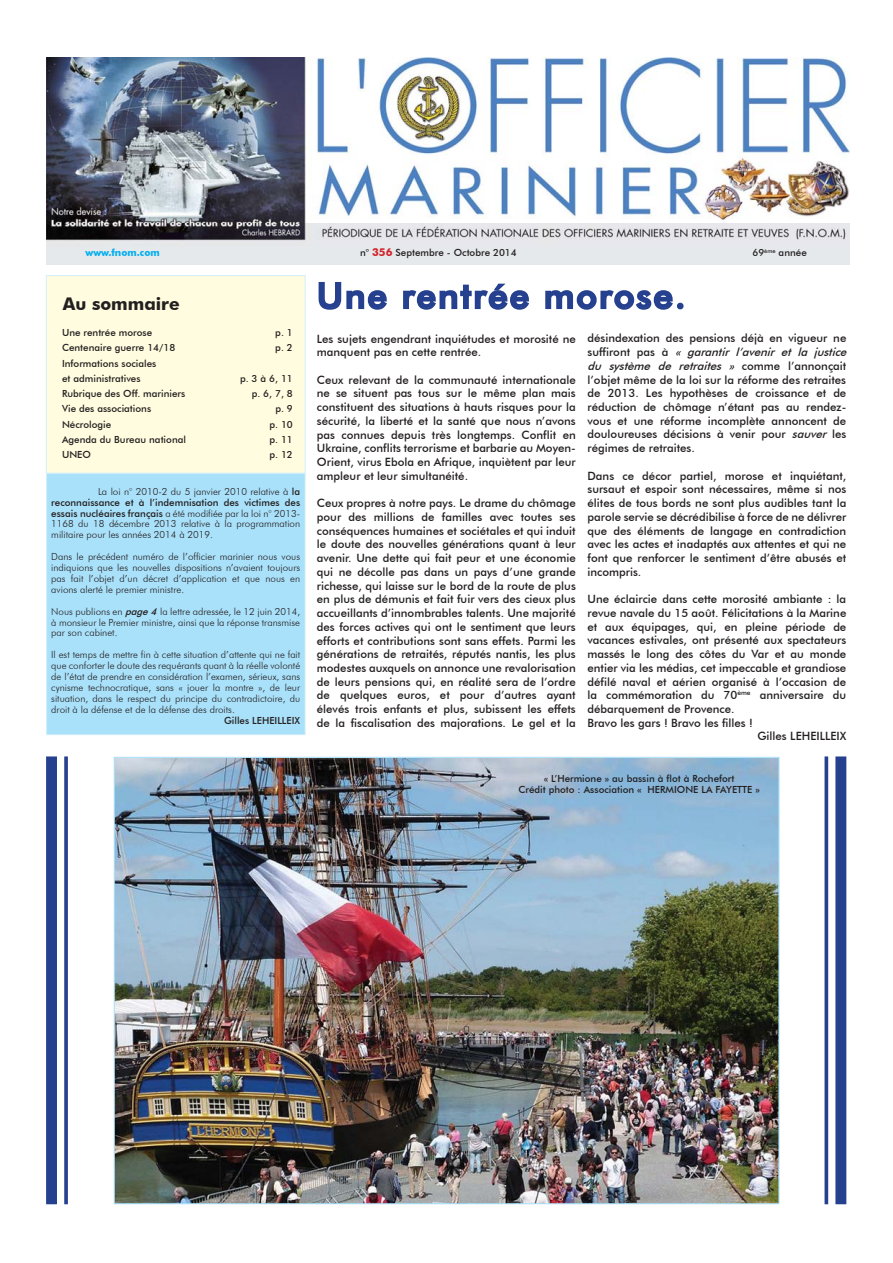
<style>
.page{position:relative;width:893px;height:1263px;background:#fff}
.page>*{position:absolute;margin:0;border:0;box-sizing:border-box;transform-origin:0 0}
.t1{font:500 34.8px "Futura BT";letter-spacing:.06em;color:#25408e}
.t2{font:700 17.4px "Futura BT";color:#231f20}
.t3{font:500 11.4px/13.8px "Futura BT";color:#231f20;text-align:justify}
.t4{font:300 9.75px/10.9px "Futura BT";color:#231f20;text-align:justify}
.t5{font:500 9.75px/10.9px "Futura BT";color:#231f20;text-align:center}
.t6{font:700 9.75px "Futura BT";color:#00aeef}
.s1{font-weight:700;font-size:10.95px;color:#d2232a}
.s2{font-weight:500}
.s3{font-weight:500;font-style:italic}
.s4{font-style:italic}
</style>
<div class="page">
<div style="left:47px;top:473px;width:258px;height:262px;background:#aae1fa"></div>
<div style="left:46px;top:473px;width:259px;height:262px;border:1px solid #d4effc"></div>
<img style="left:47px;top:58px;width:802px;height:166px">
<img style="left:47px;top:224px;width:802px;height:41px">
<img style="left:116px;top:759px;width:661px;height:443px">
<svg style="left:64px;top:756px;width:4px;height:448px;background:#385097"></svg>
<div style="left:46px;top:756px;width:11px;height:448px;background:#25408e"></div>
<div style="left:835px;top:756px;width:11px;height:448px;background:#25408e"></div>
<svg style="left:824px;top:756px;width:4px;height:448px;background:#435b9e"></svg>
<div style="left:46px;top:276px;width:259px;height:197px;background:#fffcdf"></div>
<div style="left:46px;top:275px;width:259px;height:198px;border:1px solid #d4effc"></div>
<svg style="left:318px;top:282px;width:69px;height:28px"></svg>
<svg style="left:403px;top:283px;width:126px;height:27px"></svg>
<svg style="left:545px;top:290px;width:139px;height:20px"></svg>
<p class="t6" style="left:86px;top:247px;width:76px">www.fnom.com</p>
<p class="t5" style="left:360px;top:247px;width:158px">n° <span class="s1">356</span> Septembre - Octobre 2014</p>
<p class="t5" style="left:752px;top:247px;width:56px">69<sup>ème</sup> année</p>
<h2 class="t2" style="left:63px;top:293px;width:118px">Au sommaire</h2>
<p class="t5" style="left:62px;top:327px;width:92px">Une rentrée morose</p>
<p class="t5" style="left:275px;top:327px;width:19px">p. 1</p>
<p class="t5" style="left:62px;top:342px;width:115px">Centenaire guerre 14/18</p>
<p class="t5" style="left:275px;top:342px;width:19px">p. 2</p>
<p class="t5" style="left:62px;top:355px;width:96px;line-height:15.3px;text-align:left">Informations sociales et administratives</p>
<p class="t5" style="left:240px;top:373px;width:54px">p. 3 à 6, 11</p>
<p class="t5" style="left:62px;top:388px;width:125px">Rubrique des Off. mariniers</p>
<p class="t5" style="left:252px;top:388px;width:43px">p. 6, 7, 8</p>
<p class="t5" style="left:62px;top:403px;width:91px">Vie des associations</p>
<p class="t5" style="left:275px;top:403px;width:19px">p. 9</p>
<p class="t5" style="left:62px;top:419px;width:51px">Nécrologie</p>
<p class="t5" style="left:269px;top:419px;width:25px">p. 10</p>
<p class="t5" style="left:62px;top:434px;width:125px">Agenda du Bureau national</p>
<p class="t5" style="left:269px;top:434px;width:25px">p. 11</p>
<p class="t5" style="left:62px;top:449px;width:30px">UNEO</p>
<p class="t5" style="left:269px;top:449px;width:25px">p. 12</p>
<p class="t4" style="left:51px;top:486px;width:250px;text-indent:47px">La loi n° 2010-2 du 5 janvier 2010 relative à <span class="s2">la reconnaissance et à l’indemnisation des victimes des essais nucléaires français</span> a été modifiée par la loi n° 2013- 1168 du 18 décembre 2013 relative à la programmation militaire pour les années 2014 à 2019.</p>
<p class="t4" style="left:51px;top:551px;width:250px">Dans le précédent numéro de l’officier marinier nous vous indiquions que les nouvelles dispositions n’avaient toujours pas fait l’objet d’un décret d’application et que nous en avions alerté le premier ministre.</p>
<p class="t4" style="left:51px;top:606px;width:250px">Nous publions en <span class="s3">page4</span> la lettre adressée, le 12 juin 2014, à monsieur le Premier ministre, ainsi que la réponse transmise par son cabinet.</p>
<p class="t4" style="left:51px;top:649px;width:251px">Il est temps de mettre fin à cette situation d’attente qui ne fait que conforter le doute des requérants quant à la réelle volonté de l’état de prendre en considération l’examen, sérieux, sans cynisme technocratique, sans « jouer la montre », de leur situation, dans le respect du principe du contradictoire, du droit à la défense et de la défense des droits.</p>
<p class="t5" style="left:224px;top:715px;width:78px">Gilles LEHEILLEIX</p>
<h1 class="t1" style="left:317px;top:274px;width:370px">Une rentrée morose.</h1>
<p class="t3" style="left:317px;top:331px;width:260px">Les sujets engendrant inquiétudes et morosité ne manquent pas en cette rentrée.</p>
<p class="t3" style="left:317px;top:373px;width:260px">Ceux relevant de la communauté internationale ne se situent pas tous sur le même plan mais constituent des situations à hauts risques pour la sécurité, la liberté et la santé que nous n’avons pas connues depuis très longtemps. Conflit en Ukraine, conflits terrorisme et barbarie au Moyen-Orient, virus Ebola en Afrique, inquiètent par leur ampleur et leur simultanéité.</p>
<p class="t3" style="left:317px;top:496px;width:260px">Ceux propres à notre pays. Le drame du chômage pour des millions de familles avec toutes ses conséquences humaines et sociétales et qui induit le doute des nouvelles générations quant à leur avenir. Une dette qui fait peur et une économie qui ne décolle pas dans un pays d’une grande richesse, qui laisse sur le bord de la route de plus en plus de démunis et fait fuir vers des cieux plus accueillants d’innombrables talents. Une majorité des forces actives qui ont le sentiment que leurs efforts et contributions sont sans effets. Parmi les générations de retraités, réputés nantis, les plus modestes auxquels on annonce une revalorisation de leurs pensions qui, en réalité sera de l’ordre de quelques euros, et pour d’autres ayant élevés trois enfants et plus, subissent les effets de la fiscalisation des majorations. Le gel et la</p>
<p class="t3" style="left:587px;top:331px;width:264px;text-align:left">désindexation des pensions déjà en vigueur ne s u ff i r o n t p a s à <span class="s4">« garantir l’avenir et la justice du système de retraites »</span> c o m m e l ’ a n n o n ç a i t l’objet même de la loi sur la réforme des retraites de 2013. Les hypothèses de croissance et de réduction de chômage n’étant pas au rendez&shy;vous et une réforme incomplète annoncent de douloureuses décisions à venir pour <span class="s4">sauver</span> les régimes de retraites.</p>
<p class="t3" style="left:587px;top:469px;width:260px">Dans ce décor partiel, morose et inquiétant, sursaut et espoir sont nécessaires, même si nos élites de tous bords ne sont plus audibles tant la parole servie se décrédibilise à force de ne délivrer que des éléments de langage en contradiction avec les actes et inadaptés aux attentes et qui ne font que renforcer le sentiment d’être abusés et incompris.</p>
<p class="t3" style="left:587px;top:592px;width:260px">Une éclaircie dans cette morosité ambiante : la</p>
<p class="t3" style="left:587px;top:606px;width:260px">revue navale du 15 août. Félicitations à la Marine</p>
<p class="t3" style="left:587px;top:620px;width:260px">et aux équipages, qui, en pleine période de</p>
<p class="t3" style="left:587px;top:633px;width:260px">vacances estivales, ont présenté aux spectateurs</p>
<p class="t3" style="left:587px;top:647px;width:260px">massés le long des côtes du Var et au monde</p>
<p class="t3" style="left:587px;top:661px;width:260px">entier via les médias, cet impeccable et grandiose</p>
<p class="t3" style="left:587px;top:675px;width:260px">défilé naval et aérien organisé à l’occasion de</p>
<p class="t3" style="left:587px;top:688px;width:260px">la commémoration du 70<sup>ème</sup> anniversaire du</p>
<p class="t3" style="left:587px;top:702px;width:149px">débarquement de Provence.</p>
<p class="t3" style="left:587px;top:716px;width:167px">Bravo les gars ! Bravo les filles !</p>
<p class="t3" style="left:757px;top:729px;width:90px">Gilles LEHEILLEIX</p>
<p class="t5" style="left:518px;top:773px;width:243px">« L’Hermione » au bassin à flot à Rochefort<br>Crédit photo : Association « HERMIONE LA FAYETTE »</p>
</div>
